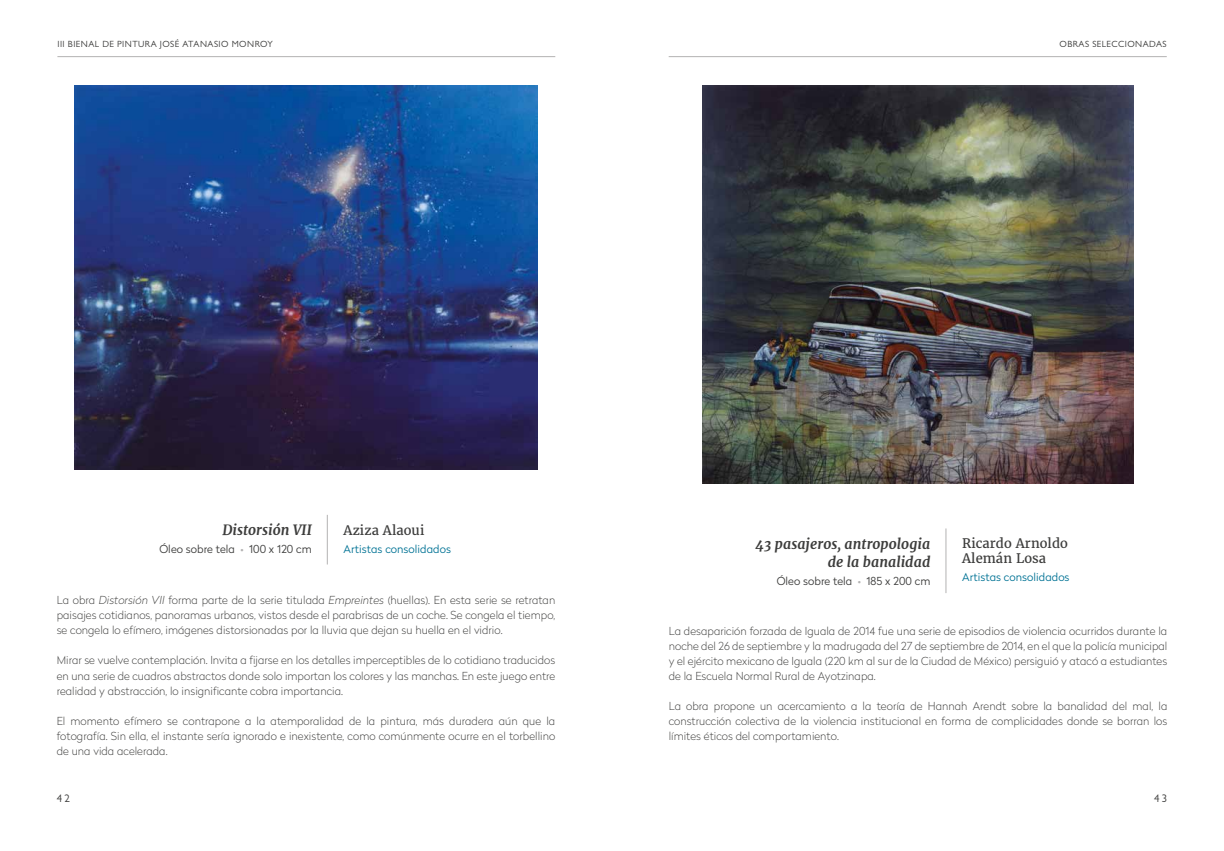
<style>
.page{position:relative;width:1224px;height:851px;background:#fff}
.page>*{position:absolute;margin:0;border:0;box-sizing:border-box;transform-origin:0 0}
.t1{font:italic 700 14px/18px "Merriweather";letter-spacing:.005em;color:#3c3c3b;text-align:right}
.t2{font:13px/15px "Merriweather";letter-spacing:.005em;color:#3c3c3b}
.t3{font:100 11px/15px "Radikal";letter-spacing:.005em;color:#3c3c3b;text-align:justify}
.t4{font:300 11px "Radikal";letter-spacing:.005em;color:#3c3c3b}
.t5{font:300 11px "Radikal";letter-spacing:.005em;color:#027395}
.t6{font:11px "Gill Sans MT Pro";color:#3c3c3b}
.t7{font:9px "Gill Sans MT Pro";letter-spacing:.05em;color:#3c3c3b}
.s1{color:#b3b2b2}
.s2{font-style:italic}
</style>
<div class="page">
<hr style="left:57px;top:56px;width:498px;height:1px;background:#b3b2b2">
<hr style="left:669px;top:56px;width:498px;height:1px;background:#b3b2b2">
<hr style="left:327px;top:514px;width:1px;height:50px;background:#b3b2b2">
<img style="left:74px;top:85px;width:464px;height:384px">
<hr style="left:946px;top:528px;width:1px;height:65px;background:#b3b2b2">
<img style="left:703px;top:85px;width:430px;height:398px">
<p class="t7" style="left:57px;top:39px;width:217px">III BIENAL DE PINTURA JOSÉ ATANASIO MONROY</p>
<p class="t7" style="left:1060px;top:39px;width:109px">OBRAS SELECCIONADAS</p>
<p class="t1" style="left:222px;top:520px;width:91px">Distorsión VII</p>
<p class="t4" style="left:159px;top:541px;width:154px">Óleo sobre tela <span class="s1">•</span> 100 x 120 cm</p>
<p class="t2" style="left:344px;top:522px;width:82px">Aziza Alaoui</p>
<p class="t5" style="left:344px;top:541px;width:109px">Artistas consolidados</p>
<p class="t3" style="left:57px;top:592px;width:500px">La obra <span class="s2">Distorsión VII</span> forma parte de la serie titulada <span class="s2">Empreintes</span> (huellas). En esta serie se retratan paisajes cotidianos, panoramas urbanos, vistos desde el parabrisas de un coche. Se congela el tiempo, se congela lo efímero, imágenes distorsionadas por la lluvia que dejan su huella en el vidrio.</p>
<p class="t3" style="left:57px;top:652px;width:500px">Mirar se vuelve contemplación. Invita a fijarse en los detalles imperceptibles de lo cotidiano traducidos en una serie de cuadros abstractos donde solo importan los colores y las manchas. En este juego entre realidad y abstracción, lo insignificante cobra importancia.</p>
<p class="t3" style="left:57px;top:712px;width:500px">El momento efímero se contrapone a la atemporalidad de la pintura, más duradera aún que la fotografía. Sin ella, el instante sería ignorado e inexistente, como comúnmente ocurre en el torbellino de una vida acelerada.</p>
<p class="t1" style="left:755px;top:534px;width:176px">43 pasajeros, antropologia de la banalidad</p>
<p class="t4" style="left:777px;top:573px;width:155px">Óleo sobre tela <span class="s1">•</span> 185 x 200 cm</p>
<p class="t2" style="left:962px;top:535px;width:107px">Ricardo Arnoldo<br>Alemán Losa</p>
<p class="t5" style="left:962px;top:569px;width:109px">Artistas consolidados</p>
<p class="t3" style="left:669px;top:622px;width:500px">La desaparición forzada de Iguala de 2014 fue una serie de episodios de violencia ocurridos durante la noche del 26 de septiembre y la madrugada del 27 de septiembre de 2014, en el que la policía municipal y el ejército mexicano de Iguala (220 km al sur de la Ciudad de México) persiguió y atacó a estudiantes de la Escuela Normal Rural de Ayotzinapa.</p>
<p class="t3" style="left:669px;top:697px;width:500px">La obra propone un acercamiento a la teoría de Hannah Arendt sobre la banalidad del mal, la construcción colectiva de la violencia institucional en forma de complicidades donde se borran los límites éticos del comportamiento.</p>
<p class="t6" style="left:57px;top:791px;width:15px">42</p>
<p class="t6" style="left:1154px;top:791px;width:15px">43</p>
</div>
